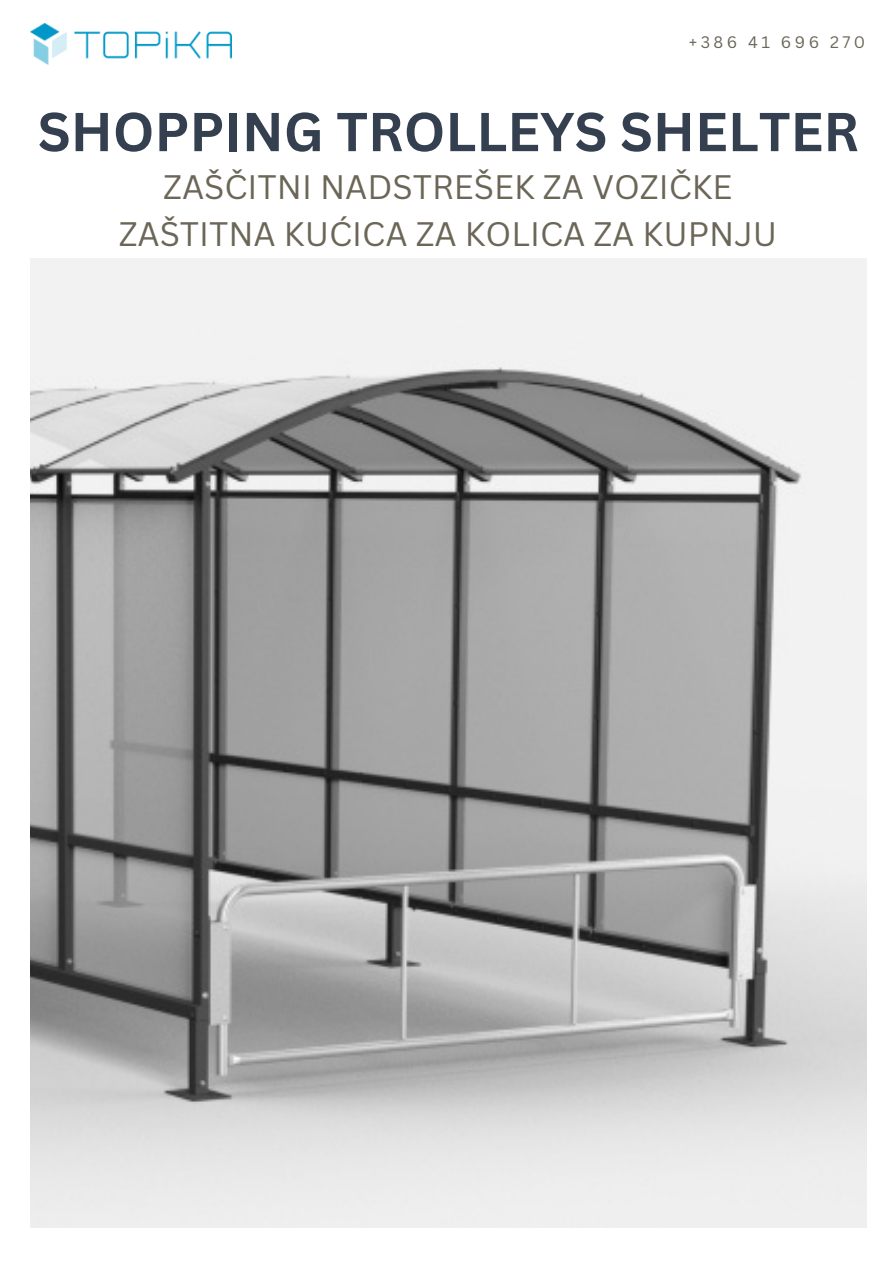
<style>
.page{position:relative;width:894px;height:1264px;background:#fff}
.page>*{position:absolute;margin:0;border:0;box-sizing:border-box;transform-origin:0 0}
.t1{font:700 53.55px "Canva Sans";color:#343f4f}
.t2{font:33px/46.2px "Canva Sans";color:#6b6657;text-align:center}
.t3{font:16.2px "Canva Sans";letter-spacing:.215em;color:#6b6657}
</style>
<div class="page">
<img style="left:31px;top:259px;width:834px;height:968px">
<img style="left:31px;top:24px;width:200px;height:40px">
<p class="t3" style="left:688px;top:31px;width:178px">+386 41 696 270</p>
<h1 class="t1" style="left:38px;top:94px;width:822px">SHOPPING TROLLEYS SHELTER</h1>
<h2 class="t2" style="left:119px;top:163px;width:659px">ZAŠČITNI NADSTREŠEK ZA VOZIČKE<br>ZAŠTITNA KUĆICA ZA KOLICA ZA KUPNJU</h2>
</div>
